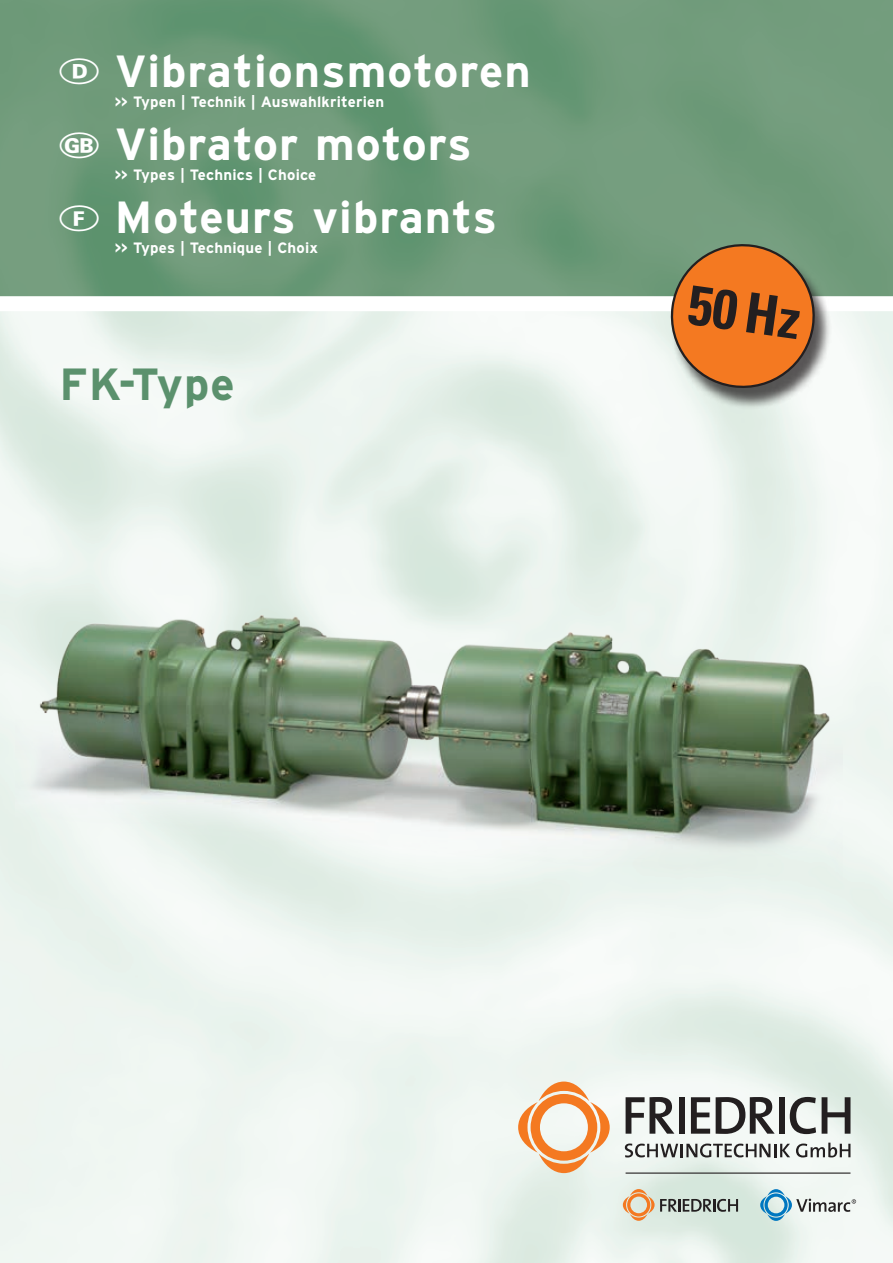
<style>
.page{position:relative;width:893px;height:1263px;background:#fff}
.page>*{position:absolute;margin:0;border:0;box-sizing:border-box;transform-origin:0 0}
.t1{font:700 condensed 55.65px "Univers";color:#231f20}
.t2{font:700 45px "Interstate";letter-spacing:.025em;color:#fff}
.t3{font:700 45px "Interstate";letter-spacing:.025em;color:#5b916d}
.t4{font:36px/73.5px "Communications P05";color:#fff;text-align:justify}
.t5{font:700 15px "Interstate";letter-spacing:.015em;color:#fff}
</style>
<div class="page">
<img style="left:0;top:311px;width:893px;height:952px">
<img style="left:0;top:0;width:893px;height:296px">
<svg style="left:518px;top:1081px;width:92px;height:92px"></svg>
<svg style="left:626px;top:1097px;width:48px;height:37px"></svg>
<div style="left:679px;top:1097px;width:5px;height:37px;background:#231f20"></div>
<svg style="left:691px;top:1097px;width:19px;height:37px"></svg>
<svg style="left:716px;top:1097px;width:59px;height:37px"></svg>
<div style="left:779px;top:1097px;width:6px;height:37px;background:#231f20"></div>
<svg style="left:790px;top:1097px;width:26px;height:37px"></svg>
<svg style="left:822px;top:1097px;width:28px;height:37px"></svg>
<svg style="left:625px;top:1143px;width:165px;height:14px"></svg>
<svg style="left:796px;top:1142px;width:54px;height:15px"></svg>
<svg style="left:623px;top:1189px;width:115px;height:32px;background:#c4c3b3"></svg>
<svg style="left:760px;top:1189px;width:96px;height:32px"></svg>
<hr style="left:626px;top:1172px;width:224px;height:2px;background:#231f20">
<div style="left:670px;top:248px;width:162px;height:162px;background:#231f20;opacity:.75"></div>
<svg style="left:667px;top:240px;width:151px;height:152px;background:#cd8142"></svg>
<img style="left:15px;top:607px;width:827px;height:272px">
<h3 class="t4" style="left:60px;top:35px;width:41px">6<br>9<br>8</h3>
<h2 class="t2" style="left:115px;top:46px;width:417px">Vibrationsmotoren</h2>
<p class="t5" style="left:115px;top:93px;width:271px">&gt;&gt; Typen | Technik | Auswahlkriterien</p>
<h2 class="t2" style="left:115px;top:119px;width:358px">Vibrator motors</h2>
<p class="t5" style="left:115px;top:166px;width:203px">&gt;&gt; Types | Technics | Choice</p>
<h2 class="t2" style="left:115px;top:192px;width:384px">Moteurs vibrants</h2>
<p class="t5" style="left:115px;top:239px;width:205px">&gt;&gt; Types | Technique | Choix</p>
<h2 class="t3" style="left:60px;top:359px;width:177px">FK-Type</h2>
<h1 class="t1" style="left:693px;top:270px;width:114px;rotate:8deg">50 Hz</h1>
</div>
